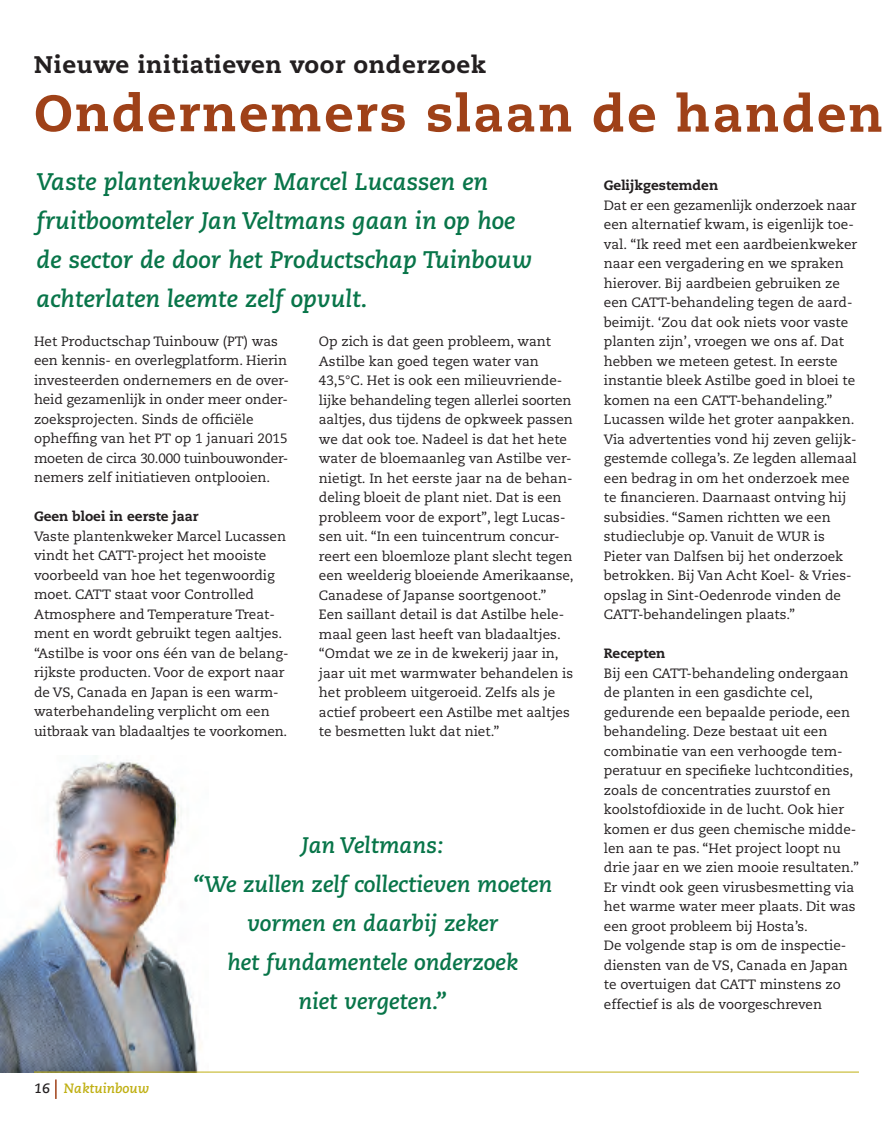
<style>
.page{position:relative;width:893px;height:1127px;background:#fff}
.page>*{position:absolute;margin:0;border:0;box-sizing:border-box;transform-origin:0 0}
.t1{font:800 51px "Caecilia LT Std";letter-spacing:.04em;color:#9f4118}
.t2{font:italic 700 24px/39px "Caecilia LT Std";color:#087549}
.t3{font:800 24px "Caecilia LT Std";letter-spacing:.025em;color:#231f20}
.t4{font:italic 700 22.5px/39px "Caecilia LT Std";color:#087549;text-align:center}
.t5{font:13.5px/19.5px "Caecilia LT Std";color:#231f20}
.t6{font:800 13.5px "Caecilia LT Std";color:#231f20}
.t7{font:italic 700 13.5px "Caecilia LT Std";color:#c0b013}
.s1{color:#231f20}
</style>
<div class="page">
<hr style="left:55px;top:1079px;width:2px;height:20px;background:#9f4118">
<img style="left:0;top:756px;width:201px;height:316px">
<hr style="left:34px;top:1071px;width:825px;height:1px;background:#c0b013">
<h2 class="t3" style="left:34px;top:54px;width:453px">Nieuwe initiatieven voor onderzoek</h2>
<h1 class="t1" style="left:34px;top:92px;width:851px">Ondernemers slaan de handen</h1>
<h2 class="t2" style="left:37px;top:164px;width:497px">Vaste plantenkweker Marcel Lucassen en fruitboomteler Jan Veltmans gaan in op hoe de sector de door het Productschap Tuinbouw achterlaten leemte zelf opvult.</h2>
<p class="t5" style="left:34px;top:333px;width:257px">Het Productschap Tuinbouw (PT) was een kennis- en overlegplatform. Hierin investeerden ondernemers en de over&shy;heid gezamenlijk in onder meer onder&shy;zoeksprojecten. Sinds de officiële opheffing van het PT op 1 januari 2015 moeten de circa 30.000 tuinbouwonder&shy;nemers zelf initiatieven ontplooien.</p>
<p class="t6" style="left:34px;top:511px;width:166px">Geen bloei in eerste jaar</p>
<p class="t5" style="left:34px;top:528px;width:256px">Vaste plantenkweker Marcel Lucassen vindt het CATT-project het mooiste voorbeeld van hoe het tegenwoordig moet. CATT staat voor Controlled Atmosphere and Temperature Treat&shy;ment en wordt gebruikt tegen aaltjes. “Astilbe is voor ons één van de belang&shy;rijkste producten. Voor de export naar de VS, Canada en Japan is een warm&shy;waterbehandeling verplicht om een uitbraak van bladaaltjes te voorkomen.</p>
<p class="t5" style="left:319px;top:333px;width:256px">Op zich is dat geen probleem, want Astilbe kan goed tegen water van 43,5°C. Het is ook een milieuvriende&shy;lijke behandeling tegen allerlei soorten aaltjes, dus tijdens de opkweek passen we dat ook toe. Nadeel is dat het hete water de bloemaanleg van Astilbe ver&shy;nietigt. In het eerste jaar na de behan&shy;deling bloeit de plant niet. Dat is een probleem voor de export”, legt Lucas&shy;sen uit. “In een tuincentrum concur&shy;reert een bloemloze plant slecht tegen een weelderig bloeiende Amerikaanse, Canadese of Japanse soortgenoot.” Een saillant detail is dat Astilbe hele&shy;maal geen last heeft van bladaaltjes. “Omdat we ze in de kwekerij jaar in, jaar uit met warmwater behandelen is het probleem uitgeroeid. Zelfs als je actief probeert een Astilbe met aaltjes te besmetten lukt dat niet.”</p>
<p class="t7" style="left:34px;top:1082px;width:117px"><span class="s1">16</span> Naktuinbouw</p>
<h3 class="t4" style="left:193px;top:828px;width:361px">Jan Veltmans:<br>“We zullen zelf collectieven moeten vormen en daarbij zeker<br>het fundamentele onderzoek<br>niet vergeten.”</h3>
<p class="t6" style="left:604px;top:180px;width:116px">Gelijkgestemden</p>
<p class="t5" style="left:604px;top:196px;width:255px">Dat er een gezamenlijk onderzoek naar een alternatief kwam, is eigenlijk toe&shy;val. “Ik reed met een aardbeienkweker naar een vergadering en we spraken hierover. Bij aardbeien gebruiken ze een CATT-behandeling tegen de aard&shy;beimijt. ‘Zou dat ook niets voor vaste planten zijn’, vroegen we ons af. Dat hebben we meteen getest. In eerste instantie bleek Astilbe goed in bloei te komen na een CATT-behandeling.” Lucassen wilde het groter aanpakken.<br>Via advertenties vond hij zeven gelijk&shy;gestemde collega’s. Ze legden allemaal een bedrag in om het onderzoek mee te financieren. Daarnaast ontving hij subsidies. “Samen richtten we een studieclubje op. Vanuit de WUR is Pieter van Dalfsen bij het onderzoek betrokken. Bij Van Acht Koel- &amp; Vries&shy;opslag in Sint-Oedenrode vinden de CATT-behandelingen plaats.”</p>
<p class="t6" style="left:604px;top:648px;width:63px">Recepten</p>
<p class="t5" style="left:604px;top:664px;width:257px">Bij een CATT-behandeling ondergaan de planten in een gasdichte cel, gedurende een bepaalde periode, een behandeling. Deze bestaat uit een combinatie van een verhoogde tem&shy;peratuur en specifieke luchtcondities, zoals de concentraties zuurstof en koolstofdioxide in de lucht. Ook hier komen er dus geen chemische midde&shy;len aan te pas. “Het project loopt nu drie jaar en we zien mooie resultaten.” Er vindt ook geen virusbesmetting via het warme water meer plaats. Dit was een groot probleem bij Hosta’s.<br>De volgende stap is om de inspectie&shy;diensten van de VS, Canada en Japan te overtuigen dat CATT minstens zo effectief is als de voorgeschreven</p>
</div>
